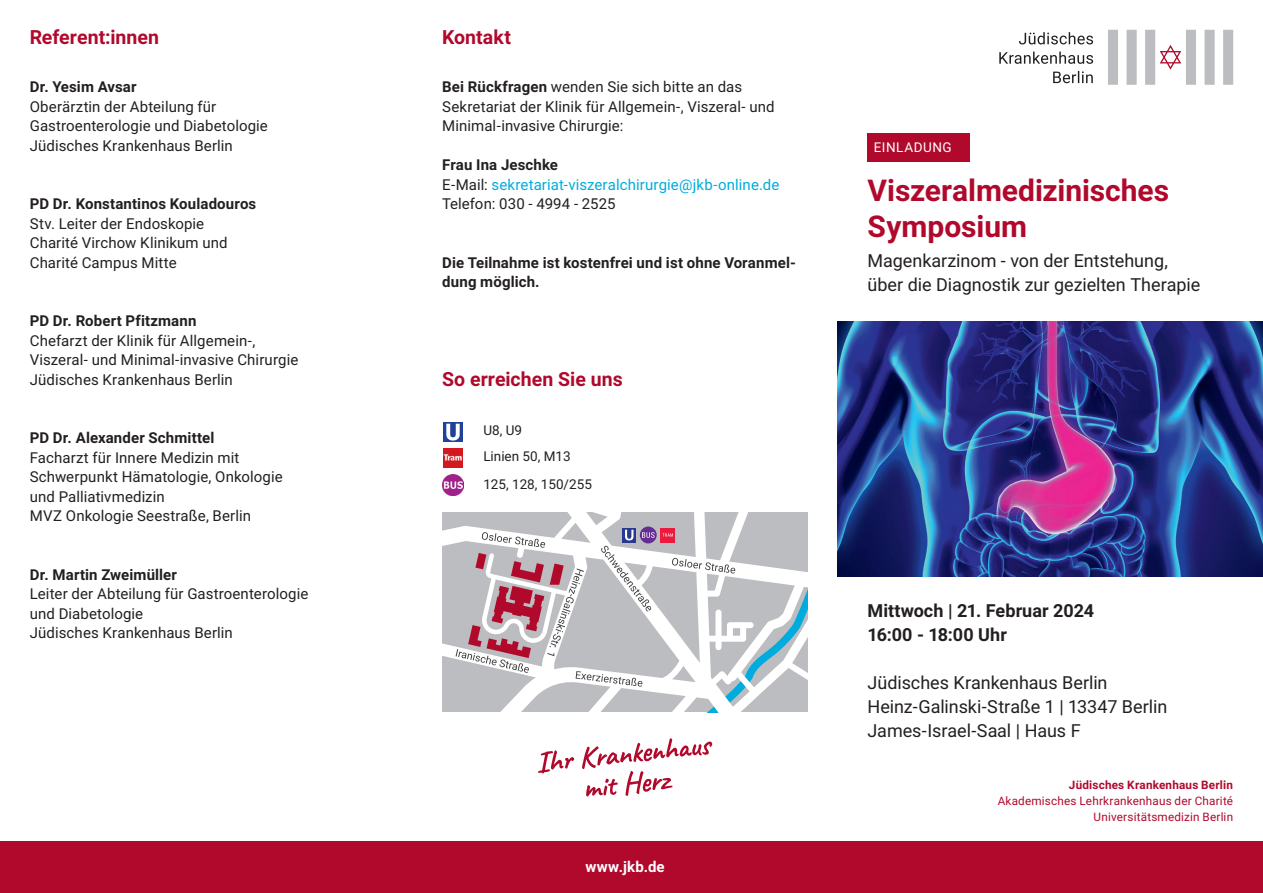
<style>
.page{position:relative;width:1263px;height:893px;background:#fff}
.page>*{position:absolute;margin:0;border:0;box-sizing:border-box;transform-origin:0 0}
.t1{font:700 30px/36px "Roboto";letter-spacing:-.005em;color:#b0092c}
.t2{font:700 19.5px "Roboto";color:#b0092c}
.t3{font:18px/24px "Roboto";color:#231f20}
.t4{font:700 18px/24px "Roboto";color:#231f20}
.t5{font:15px/19.5px "Roboto";letter-spacing:.005em;color:#231f20}
.t6{font:700 15px/19.5px "Roboto";letter-spacing:.01em;color:#231f20}
.t7{font:15px/19.5px "Roboto";letter-spacing:.005em;color:#00acdd}
.t8{font:700 15px "Roboto";letter-spacing:.02em;color:#fff}
.t9{font:13.5px/25.7px "Roboto";color:#231f20}
.t10{font:13.5px "Roboto";letter-spacing:.035em;color:#fff}
.t11{font:11.7px/15.8px "Roboto";letter-spacing:.02em;color:#b0092c;text-align:right}
.t12{font:700 11.7px "Roboto";letter-spacing:.02em;color:#b0092c}
.s1{font-weight:700}
.s2{font-weight:700;color:#231f20}
.s3{color:#231f20}
</style>
<div class="page">
<div style="left:0;top:842px;width:1263px;height:51px;background:#b0092c"></div>
<img style="left:838px;top:321px;width:425px;height:255px">
<div style="left:867px;top:133px;width:102px;height:29px;background:#b0092c"></div>
<svg style="left:442px;top:512px;width:366px;height:200px;fill:#bcbdc0"></svg>
<svg style="left:672px;top:552px;width:136px;height:160px"></svg>
<svg style="left:622px;top:528px;width:14px;height:2px"></svg>
<svg style="left:640px;top:527px;width:17px;height:16px"></svg>
<svg style="left:456px;top:530px;width:198px;height:157px"></svg>
<div style="left:661px;top:528px;width:14px;height:14px;background:#ed1a40"></div>
<svg style="left:662px;top:533px;width:11px;height:4px"></svg>
<img style="left:443px;top:422px;width:19px;height:19px">
<img style="left:443px;top:449px;width:19px;height:19px">
<img style="left:442px;top:474px;width:21px;height:22px">
<svg style="left:999px;top:32px;width:94px;height:51px"></svg>
<svg style="left:1108px;top:30px;width:125px;height:55px"></svg>
<svg style="left:538px;top:738px;width:174px;height:58px"></svg>
<h2 class="t2" style="left:30px;top:24px;width:131px">Referent:innen</h2>
<p class="t6" style="left:30px;top:76px;width:108px">Dr. Yesim Avsar</p>
<p class="t5" style="left:30px;top:96px;width:240px">Oberärztin der Abteilung für<br>Gastroenterologie und Diabetologie<br>Jüdisches Krankenhaus Berlin</p>
<p class="t6" style="left:30px;top:193px;width:228px">PD Dr. Konstantinos Kouladouros</p>
<p class="t5" style="left:30px;top:213px;width:199px">Stv. Leiter der Endoskopie<br>Charité Virchow Klinikum und<br>Charité Campus Mitte</p>
<p class="t6" style="left:30px;top:310px;width:168px">PD Dr. Robert Pfitzmann</p>
<p class="t5" style="left:30px;top:330px;width:270px">Chefarzt der Klinik für Allgemein-,<br>Viszeral- und Minimal-invasive Chirurgie<br>Jüdisches Krankenhaus Berlin</p>
<p class="t6" style="left:30px;top:427px;width:186px">PD Dr. Alexander Schmittel</p>
<p class="t5" style="left:30px;top:447px;width:254px">Facharzt für Innere Medizin mit<br>Schwerpunkt Hämatologie, Onkologie und Palliativmedizin<br>MVZ Onkologie Seestraße, Berlin</p>
<p class="t6" style="left:30px;top:564px;width:149px">Dr. Martin Zweimüller</p>
<p class="t5" style="left:30px;top:583px;width:280px">Leiter der Abteilung für Gastroenterologie und Diabetologie<br>Jüdisches Krankenhaus Berlin</p>
<h2 class="t2" style="left:442px;top:24px;width:70px">Kontakt</h2>
<p class="t5" style="left:442px;top:76px;width:334px"><span class="s1">Bei Rückfragen</span> wenden Sie sich bitte an das<br>Sekretariat der Klinik für Allgemein-, Viszeral- und<br>Minimal-invasive Chirurgie:</p>
<p class="t7" style="left:442px;top:154px;width:339px"><span class="s2">Frau Ina Jeschke<br></span><span class="s3">E-Mail:</span> sekretariat-viszeralchirurgie@jkb-online.de<br><span class="s3">Telefon: 030 - 4994 - 2525</span></p>
<p class="t6" style="left:442px;top:252px;width:355px">Die Teilnahme ist kostenfrei und ist ohne Voranmel&shy;dung möglich.</p>
<h2 class="t2" style="left:442px;top:365px;width:182px">So erreichen Sie uns</h2>
<p class="t9" style="left:483px;top:417px;width:89px">U8, U9<br>Linien 50, M13</p>
<p class="t9" style="left:483px;top:471px;width:110px">125, 128, 150/255</p>
<p class="t8" style="left:585px;top:856px;width:81px">www.jkb.de</p>
<p class="t10" style="left:874px;top:138px;width:79px">EINLADUNG</p>
<h1 class="t1" style="left:867px;top:171px;width:303px">Viszeralmedizinisches<br>Symposium</h1>
<p class="t3" style="left:867px;top:248px;width:334px">Magenkarzinom - von der Entstehung, über die Diagnostik zur gezielten Therapie</p>
<p class="t4" style="left:867px;top:598px;width:228px">Mittwoch | 21. Februar 2024<br>16:00 - 18:00 Uhr</p>
<p class="t3" style="left:867px;top:670px;width:301px">Jüdisches Krankenhaus Berlin<br>Heinz-Galinski-Straße 1 | 13347 Berlin<br>James-Israel-Saal | Haus F</p>
<p class="t12" style="left:1069px;top:777px;width:166px">Jüdisches Krankenhaus Berlin</p>
<p class="t11" style="left:998px;top:792px;width:237px">Akademisches Lehrkrankenhaus der Charité<br>Universitätsmedizin Berlin</p>
</div>
